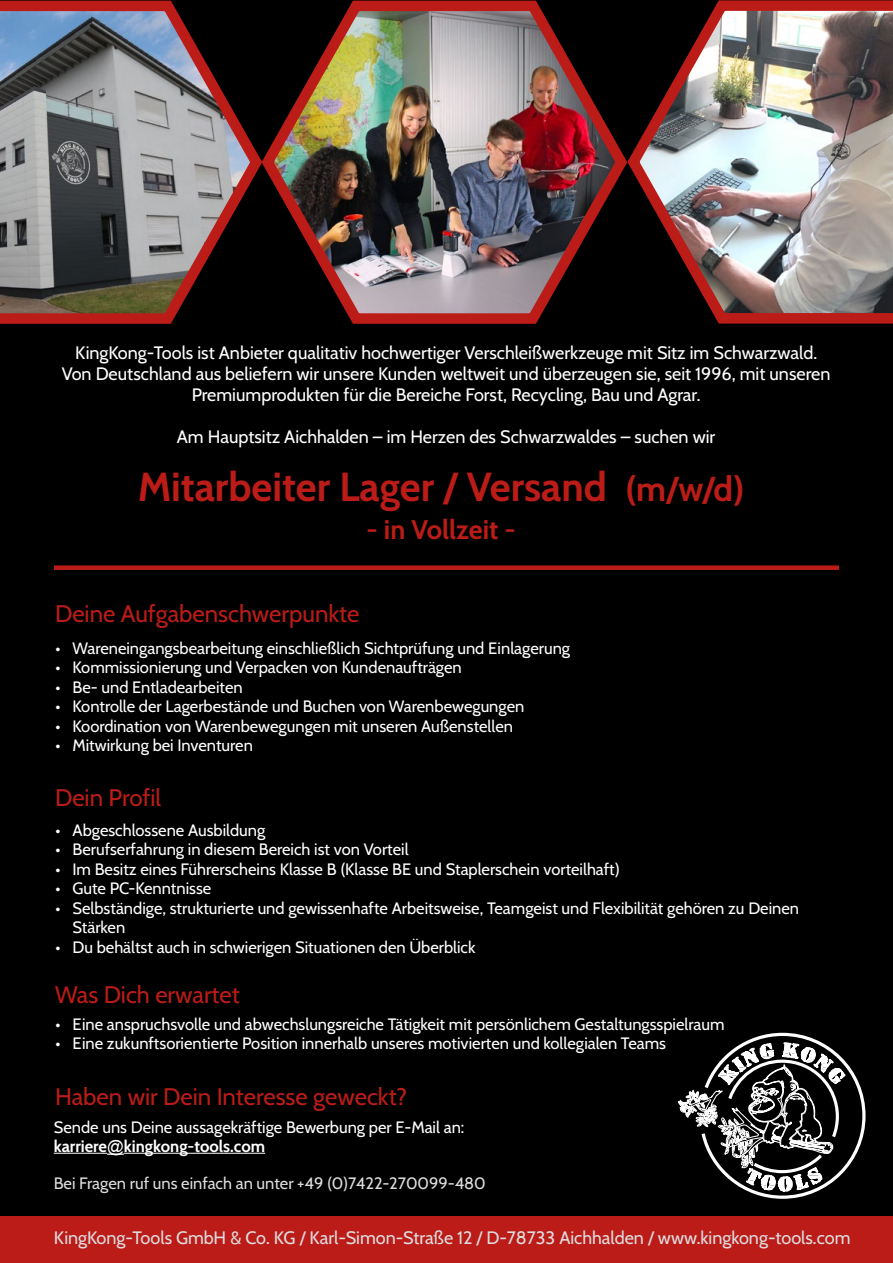
<style>
.page{position:relative;width:893px;height:1263px;background:#fff}
.page>*{position:absolute;margin:0;border:0;box-sizing:border-box;transform-origin:0 0}
.t1{font:700 40.5px "Cabin";color:#bb1c18}
.t2{font:700 27px "Cabin";color:#bb1c18}
.t3{font:24px "Cabin";color:#bb1c18}
.t4{font:18px/21px "Cabin";color:#fff;text-align:center}
.t5{font:18px "Cabin";color:#dddcdf}
.t6{font:16.5px/19.5px "Cabin";color:#fff}
.t7{font:16.5px "Cabin";color:#dddcdf}
.s1{font-size:34.5px}
.s2{font-weight:700}
.s3{font-family:"Arial"}
</style>
<div class="page">
<div style="left:0;top:0;width:893px;height:1230px;background:#000"></div>
<svg style="left:0;top:0;width:256px;height:324px"></svg>
<img style="left:256px;top:0;width:365px;height:324px">
<svg style="left:678px;top:1033px;width:187px;height:166px"></svg>
<img style="left:621px;top:0;width:272px;height:324px">
<div style="left:0;top:1216px;width:893px;height:47px;background:#bb1c18"></div>
<hr style="left:54px;top:1153px;width:53px;height:1px;background:#fff">
<svg style="left:107px;top:1153px;width:17px;height:2px"></svg>
<hr style="left:124px;top:1153px;width:141px;height:1px;background:#fff">
<div style="left:54px;top:565px;width:785px;height:5px;background:#bb1c18"></div>
<p class="t4" style="left:62px;top:341px;width:770px">KingKong-Tools ist Anbieter qualitativ hochwertiger Verschleißwerkzeuge mit Sitz im Schwarzwald.<br>Von Deutschland aus beliefern wir unsere Kunden weltweit und überzeugen sie, seit 1996, mit unseren<br>Premiumprodukten für die Bereiche Forst, Recycling, Bau und Agrar.</p>
<p class="t4" style="left:177px;top:425px;width:540px">Am Hauptsitz Aichhalden – im Herzen des Schwarzwaldes – suchen wir</p>
<h1 class="t1" style="left:138px;top:455px;width:608px">Mitarbeiter Lager / Versand <span class="s1">(m/w/d)</span></h1>
<h2 class="t2" style="left:367px;top:508px;width:151px">- in Vollzeit -</h2>
<h3 class="t3" style="left:55px;top:594px;width:306px">Deine Aufgabenschwerpunkte</h3>
<p class="t6" style="left:55px;top:637px;width:516px">• Wareneingangsbearbeitung einschließlich Sichtprüfung und Einlagerung</p>
<p class="t6" style="left:55px;top:657px;width:408px">• Kommissionierung und Verpacken von Kundenaufträgen</p>
<p class="t6" style="left:55px;top:676px;width:189px">• Be- und Entladearbeiten</p>
<p class="t6" style="left:55px;top:696px;width:470px">• Kontrolle der Lagerbestände und Buchen von Warenbewegungen</p>
<p class="t6" style="left:55px;top:715px;width:459px">• Koordination von Warenbewegungen mit unseren Außenstellen</p>
<p class="t6" style="left:55px;top:735px;width:199px">• Mitwirkung bei Inventuren</p>
<h3 class="t3" style="left:55px;top:779px;width:108px">Dein Profil</h3>
<p class="t6" style="left:55px;top:819px;width:211px">• Abgeschlossene Ausbildung</p>
<p class="t6" style="left:55px;top:838px;width:355px">• Berufserfahrung in diesem Bereich ist von Vorteil</p>
<p class="t6" style="left:55px;top:858px;width:566px">• Im Besitz eines Führerscheins Klasse B (Klasse BE und Staplerschein vorteilhaft)</p>
<p class="t6" style="left:55px;top:877px;width:157px">• Gute PC-Kenntnisse</p>
<p class="t6" style="left:72px;top:897px;width:728px;text-indent:-17px">• Selbständige, strukturierte und gewissenhafte Arbeitsweise, Teamgeist und Flexibilität gehören zu Deinen<br>Stärken</p>
<p class="t6" style="left:55px;top:936px;width:422px">• Du behältst auch in schwierigen Situationen den Überblick</p>
<h3 class="t3" style="left:55px;top:975px;width:186px">Was Dich erwartet</h3>
<p class="t6" style="left:56px;top:1013px;width:671px">• Eine anspruchsvolle und abwechslungsreiche Tätigkeit mit persönlichem Gestaltungsspielraum</p>
<p class="t6" style="left:56px;top:1033px;width:612px">• Eine zukunftsorientierte Position innerhalb unseres motivierten und kollegialen Teams</p>
<h3 class="t3" style="left:55px;top:1077px;width:354px">Haben wir Dein Interesse geweckt?</h3>
<p class="t6" style="left:54px;top:1116px;width:412px">Sende uns Deine aussagekräftige Bewerbung per E-Mail an: <span class="s2">karriere</span><span class="s3">@</span><span class="s2">kingkong-tools.com</span></p>
<p class="t7" style="left:54px;top:1170px;width:434px">Bei Fragen ruf uns einfach an unter +49 (0)7422-270099-480</p>
<p class="t5" style="left:54px;top:1224px;width:798px">KingKong-Tools GmbH &amp; Co. KG / Karl-Simon-Straße 12 / D-78733 Aichhalden / www.kingkong-tools.com</p>
</div>
